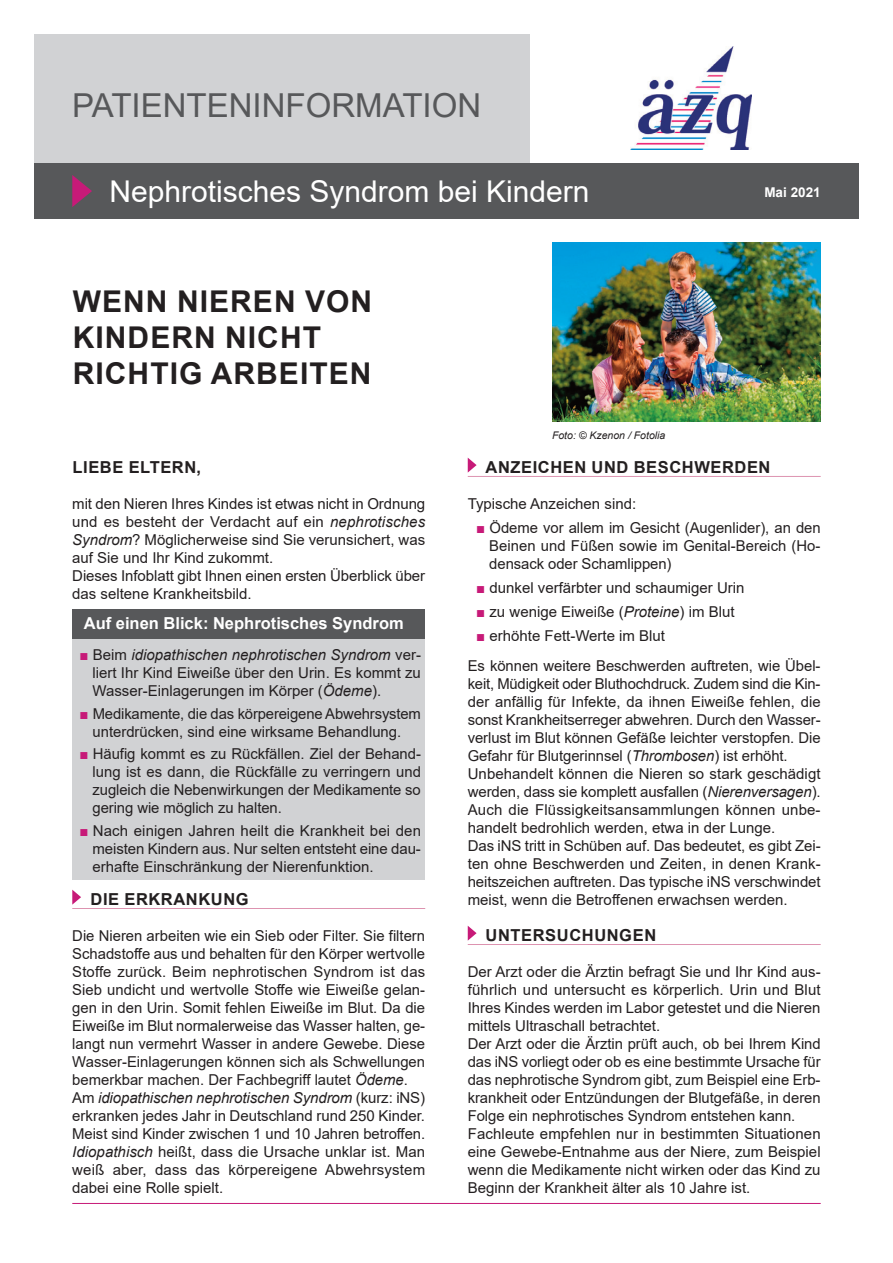
<style>
.page{position:relative;width:893px;height:1263px;background:#fff}
.page>*{position:absolute;margin:0;border:0;box-sizing:border-box;transform-origin:0 0}
.t1{font:33px "Arial";color:#57585a}
.t2{font:700 30px/36px "Arial";letter-spacing:.035em;color:#231f20}
.t3{font:30px "Arial";color:#fff}
.t4{font:700 16.5px "Arial";letter-spacing:.035em;color:#231f20}
.t5{font:700 16.5px "Arial";color:#fff}
.t6{font:15px/18px "Arial";color:#231f20}
.t7{font:700 13.5px "Arial";color:#fff}
.t8{font:italic 10.5px "Arial";color:#231f20}
.s1{color:#c71a78}
.s2{font-style:italic}
</style>
<div class="page">
<img style="left:552px;top:243px;width:269px;height:179px">
<div style="left:34px;top:34px;width:495px;height:134px;background:#d1d2d4"></div>
<div style="left:34px;top:164px;width:825px;height:55px;background:#57585a"></div>
<hr style="left:468px;top:476px;width:353px;height:1px;background:#dd93b0">
<hr style="left:468px;top:944px;width:353px;height:1px;background:#dd93b0">
<svg style="left:468px;top:458px;width:9px;height:15px"></svg>
<svg style="left:468px;top:926px;width:9px;height:15px"></svg>
<hr style="left:72px;top:1203px;width:749px;height:1px;background:#c71a78">
<svg style="left:72px;top:175px;width:20px;height:32px"></svg>
<img style="left:631px;top:47px;width:120px;height:102px">
<div style="left:72px;top:639px;width:353px;height:240px;background:#d1d2d4"></div>
<div style="left:72px;top:609px;width:353px;height:30px;background:#57585a"></div>
<hr style="left:72px;top:908px;width:353px;height:1px;background:#dd93b0">
<svg style="left:72px;top:890px;width:9px;height:15px"></svg>
<h1 class="t1" style="left:72px;top:87px;width:410px">PATIENTENINFORMATION</h1>
<h2 class="t3" style="left:109px;top:175px;width:482px">Nephrotisches Syndrom bei Kindern</h2>
<p class="t7" style="left:764px;top:185px;width:58px">Mai 2021</p>
<h2 class="t2" style="left:73px;top:283px;width:301px">WENN NIEREN VON<br>KINDERN NICHT<br>RICHTIG ARBEITEN</h2>
<p class="t8" style="left:552px;top:430px;width:115px">Foto: © Kzenon / Fotolia</p>
<p class="t4" style="left:73px;top:458px;width:130px">LIEBE ELTERN,</p>
<p class="t4" style="left:485px;top:458px;width:287px">ANZEICHEN UND BESCHWERDEN</p>
<p class="t6" style="left:468px;top:494px;width:170px">Typische Anzeichen sind:</p>
<p class="t6" style="left:489px;top:518px;width:333px;text-align:justify;text-indent:-13px"><span class="s1">■</span> Ödeme vor allem im Gesicht (Augenlider), an den Beinen und Füßen sowie im Genital-Bereich (Ho&shy;densack oder Schamlippen)</p>
<p class="t6" style="left:476px;top:578px;width:270px"><span class="s1">■</span> dunkel verfärbter und schaumiger Urin</p>
<p class="t6" style="left:476px;top:602px;width:260px"><span class="s1">■</span> zu wenige Eiweiße (<span class="s2">Proteine</span>) im Blut</p>
<p class="t6" style="left:468px;top:620px;width:354px;line-height:30px;text-indent:9px"><span class="s1">■</span> erhöhte Fett-Werte im Blut<br>Es können weitere Beschwerden auftreten, wie Übel-</p>
<p class="t6" style="left:468px;top:674px;width:354px">keit, Müdigkeit oder Bluthochdruck. Zudem sind die Kin&shy;der anfällig für Infekte, da ihnen Eiweiße fehlen, die sonst Krankheitserreger abwehren. Durch den Wasser&shy;verlust im Blut können Gefäße leichter verstopfen. Die Gefahr für Blutgerinnsel (<span class="s2">Thrombosen</span>) ist erhöht.<br>Unbehandelt können die Nieren so stark geschädigt werden, dass sie komplett ausfallen (<span class="s2">Nierenversagen</span>).<br>Auch die Flüssigkeitsansammlungen können unbe&shy;handelt bedrohlich werden, etwa in der Lunge.<br>Das iNS tritt in Schüben auf. Das bedeutet, es gibt Zei&shy;ten ohne Beschwerden und Zeiten, in denen Krank&shy;heitszeichen auftreten. Das typische iNS verschwindet meist, wenn die Betroffenen erwachsen werden.</p>
<p class="t4" style="left:485px;top:926px;width:172px">UNTERSUCHUNGEN</p>
<p class="t6" style="left:468px;top:962px;width:354px">Der Arzt oder die Ärztin befragt Sie und Ihr Kind aus&shy;führlich und untersucht es körperlich. Urin und Blut Ihres Kindes werden im Labor getestet und die Nieren mittels Ultraschall betrachtet.<br>Der Arzt oder die Ärztin prüft auch, ob bei Ihrem Kind das iNS vorliegt oder ob es eine bestimmte Ursache für das nephrotische Syndrom gibt, zum Beispiel eine Erb&shy;krankheit oder Entzündungen der Blutgefäße, in deren Folge ein nephrotisches Syndrom entstehen kann.<br>Fachleute empfehlen nur in bestimmten Situationen eine Gewebe-Entnahme aus der Niere, zum Beispiel wenn die Medikamente nicht wirken oder das Kind zu Beginn der Krankheit älter als 10 Jahre ist.</p>
<p class="t6" style="left:72px;top:494px;width:354px">mit den Nieren Ihres Kindes ist etwas nicht in Ordnung und es besteht der Verdacht auf ein <span class="s2">nephrotisches Syndrom</span>? Möglicherweise sind Sie verunsichert, was auf Sie und Ihr Kind zukommt.<br>Dieses Infoblatt gibt Ihnen einen ersten Überblick über das seltene Krankheitsbild.</p>
<p class="t5" style="left:84px;top:614px;width:321px">Auf einen Blick: Nephrotisches Syndrom</p>
<p class="t6" style="left:93px;top:646px;width:330px;text-align:justify;text-indent:-13px"><span class="s1">■</span> Beim <span class="s2">idiopathischen nephrotischen Syndrom</span> ver&shy;liert Ihr Kind Eiweiße über den Urin. Es kommt zu Wasser-Einlagerungen im Körper (<span class="s2">Ödeme</span>).</p>
<p class="t6" style="left:80px;top:705px;width:343px;text-align:center"><span class="s1">■</span> Medikamente, die das körpereigene Abwehrsystem unterdrücken, sind eine wirksame Behandlung.</p>
<p class="t6" style="left:93px;top:745px;width:330px;text-align:justify;text-indent:-13px"><span class="s1">■</span> Häufig kommt es zu Rückfällen. Ziel der Behand&shy;lung ist es dann, die Rückfälle zu verringern und zugleich die Nebenwirkungen der Medikamente so gering wie möglich zu halten.</p>
<p class="t6" style="left:93px;top:822px;width:330px;text-align:justify;text-indent:-13px"><span class="s1">■</span> Nach einigen Jahren heilt die Krankheit bei den meisten Kindern aus. Nur selten entsteht eine dau&shy;erhafte Einschränkung der Nierenfunktion.</p>
<p class="t4" style="left:91px;top:890px;width:160px">DIE ERKRANKUNG</p>
<p class="t6" style="left:72px;top:926px;width:354px">Die Nieren arbeiten wie ein Sieb oder Filter. Sie filtern Schadstoffe aus und behalten für den Körper wertvolle Stoffe zurück. Beim nephrotischen Syndrom ist das Sieb undicht und wertvolle Stoffe wie Eiweiße gelan&shy;gen in den Urin. Somit fehlen Eiweiße im Blut. Da die Eiweiße im Blut normalerweise das Wasser halten, ge&shy;langt nun vermehrt Wasser in andere Gewebe. Diese Wasser-Einlagerungen können sich als Schwellungen bemerkbar machen. Der Fachbegriff lautet <span class="s2">Ödeme</span>.<br>Am <span class="s2">idiopathischen nephrotischen Syndrom</span> (kurz: iNS) erkranken jedes Jahr in Deutschland rund 250 Kinder.<br>Meist sind Kinder zwischen 1 und 10 Jahren betroffen.<br><span class="s2">Idiopathisch</span> heißt, dass die Ursache unklar ist. Man weiß aber, dass das körpereigene Abwehrsystem dabei eine Rolle spielt.</p>
</div>
